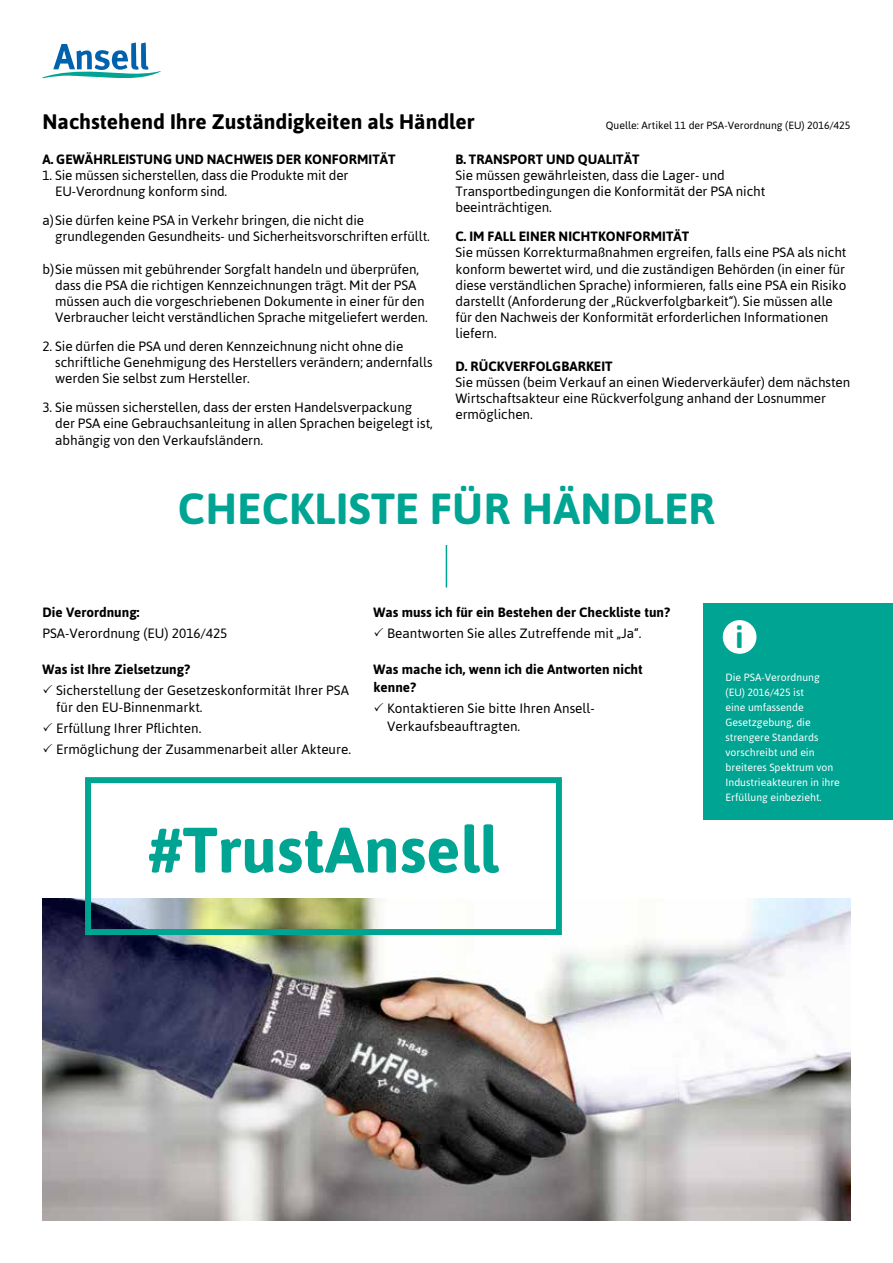
<style>
.page{position:relative;width:893px;height:1263px;background:#fff}
.page>*{position:absolute;margin:0;border:0;box-sizing:border-box;transform-origin:0 0}
.t1{font:700 63.9px "Asap";color:#00a493}
.t2{font:700 43.5px "Asap";letter-spacing:.01em;color:#00a493}
.t3{font:700 30px "Asap";color:#00a493}
.t4{font:700 21px "Asap";color:#000}
.t5{font:13.5px/16.2px "Asap";letter-spacing:-.005em;color:#000}
.t6{font:700 13.5px/18px "Asap";letter-spacing:.005em;color:#000}
.t7{font:10.5px/15px "Asap";color:#fff}
.t8{font:10.5px "Asap";color:#000}
</style>
<div class="page">
<img style="left:43px;top:898px;width:807px;height:322px">
<hr style="left:446px;top:545px;width:1px;height:42px;background:#00a493">
<div style="left:703px;top:603px;width:190px;height:217px;background:#00a493"></div>
<div style="left:723px;top:620px;width:33px;height:34px;background:#fff;border-radius:50%"></div>
<div style="left:85px;top:777px;width:477px;height:158px;border:6px solid #00a493"></div>
<svg style="left:43px;top:43px;width:118px;height:35px"></svg>
<h3 class="t4" style="left:43px;top:108px;width:434px">Nachstehend Ihre Zuständigkeiten als Händler</h3>
<p class="t6" style="left:455px;top:150px;width:185px">B. TRANSPORT UND QUALITÄT</p>
<p class="t5" style="left:455px;top:167px;width:311px">Sie müssen gewährleisten, dass die Lager- und<br>Transportbedingungen die Konformität der PSA nicht beeinträchtigen.</p>
<p class="t6" style="left:456px;top:227px;width:235px">C. IM FALL EINER NICHTKONFORMITÄT</p>
<p class="t5" style="left:455px;top:244px;width:393px">Sie müssen Korrekturmaßnahmen ergreifen, falls eine PSA als nicht konform bewertet wird, und die zuständigen Behörden (in einer für diese verständlichen Sprache) informieren, falls eine PSA ein Risiko darstellt (Anforderung der „Rückverfolgbarkeit“). Sie müssen alle für den Nachweis der Konformität erforderlichen Informationen liefern.</p>
<p class="t6" style="left:456px;top:357px;width:159px">D. RÜCKVERFOLGBARKEIT</p>
<p class="t5" style="left:455px;top:374px;width:396px">Sie müssen (beim Verkauf an einen Wiederverkäufer) dem nächsten<br>Wirtschaftsakteur eine Rückverfolgung anhand der Losnummer ermöglichen.</p>
<p class="t8" style="left:606px;top:118px;width:246px">Quelle: Artikel 11 der PSA-Verordnung (EU) 2016/425</p>
<p class="t6" style="left:43px;top:150px;width:355px">A. GEWÄHRLEISTUNG UND NACHWEIS DER KONFORMITÄT</p>
<p class="t5" style="left:55px;top:167px;width:295px;text-indent:-13px">1. Sie müssen sicherstellen, dass die Produkte mit der<br>EU-Verordnung konform sind.</p>
<p class="t5" style="left:55px;top:212px;width:376px;text-indent:-13px">a)Sie dürfen keine PSA in Verkehr bringen, die nicht die grundlegenden Gesundheits- und Sicherheitsvorschriften erfüllt.</p>
<p class="t5" style="left:55px;top:260px;width:374px;text-indent:-13px">b)Sie müssen mit gebührender Sorgfalt handeln und überprüfen, dass die PSA die richtigen Kennzeichnungen trägt. Mit der PSA müssen auch die vorgeschriebenen Dokumente in einer für den Verbraucher leicht verständlichen Sprache mitgeliefert werden.</p>
<p class="t5" style="left:55px;top:338px;width:379px;text-indent:-13px">2. Sie dürfen die PSA und deren Kennzeichnung nicht ohne die schriftliche Genehmigung des Herstellers verändern; andernfalls werden Sie selbst zum Hersteller.</p>
<p class="t5" style="left:55px;top:399px;width:379px;text-indent:-13px">3. Sie müssen sicherstellen, dass der ersten Handelsverpackung der PSA eine Gebrauchsanleitung in allen Sprachen beigelegt ist, abhängig von den Verkaufsländern.</p>
<h2 class="t2" style="left:178px;top:479px;width:539px">CHECKLISTE FÜR HÄNDLER</h2>
<p class="t6" style="left:43px;top:603px;width:98px">Die Verordnung:</p>
<p class="t5" style="left:43px;top:625px;width:186px">PSA-Verordnung (EU) 2016/425</p>
<p class="t6" style="left:43px;top:660px;width:149px">Was ist Ihre Zielsetzung?</p>
<p class="t5" style="left:56px;top:682px;width:294px">Sicherstellung der Gesetzeskonformität Ihrer PSA für den EU-Binnenmarkt.</p>
<p class="t5" style="left:56px;top:717px;width:296px;line-height:21px">Erfüllung Ihrer Pflichten.<br>Ermöglichung der Zusammenarbeit aller Akteure.</p>
<p class="t6" style="left:374px;top:603px;width:298px">Was muss ich für ein Bestehen der Checkliste tun?</p>
<p class="t5" style="left:387px;top:625px;width:256px">Beantworten Sie alles Zutreffende mit „Ja“.</p>
<p class="t6" style="left:374px;top:660px;width:271px">Was mache ich, wenn ich die Antworten nicht kenne?</p>
<p class="t5" style="left:387px;top:699px;width:209px;line-height:18px">Kontaktieren Sie bitte Ihren Ansell-<br>Verkaufsbeauftragten.</p>
<h1 class="t1" style="left:148px;top:807px;width:351px">#TrustAnsell</h1>
<h3 class="t3" style="left:735px;top:617px;width:9px">i</h3>
<p class="t7" style="left:725px;top:670px;width:116px">Die PSA-Verordnung (EU) 2016/425 ist<br>eine umfassende<br>Gesetzgebung, die strengere Standards vorschreibt und ein breiteres Spektrum von<br>Industrieakteuren in ihre<br>Erfüllung einbezieht.</p>
</div>
